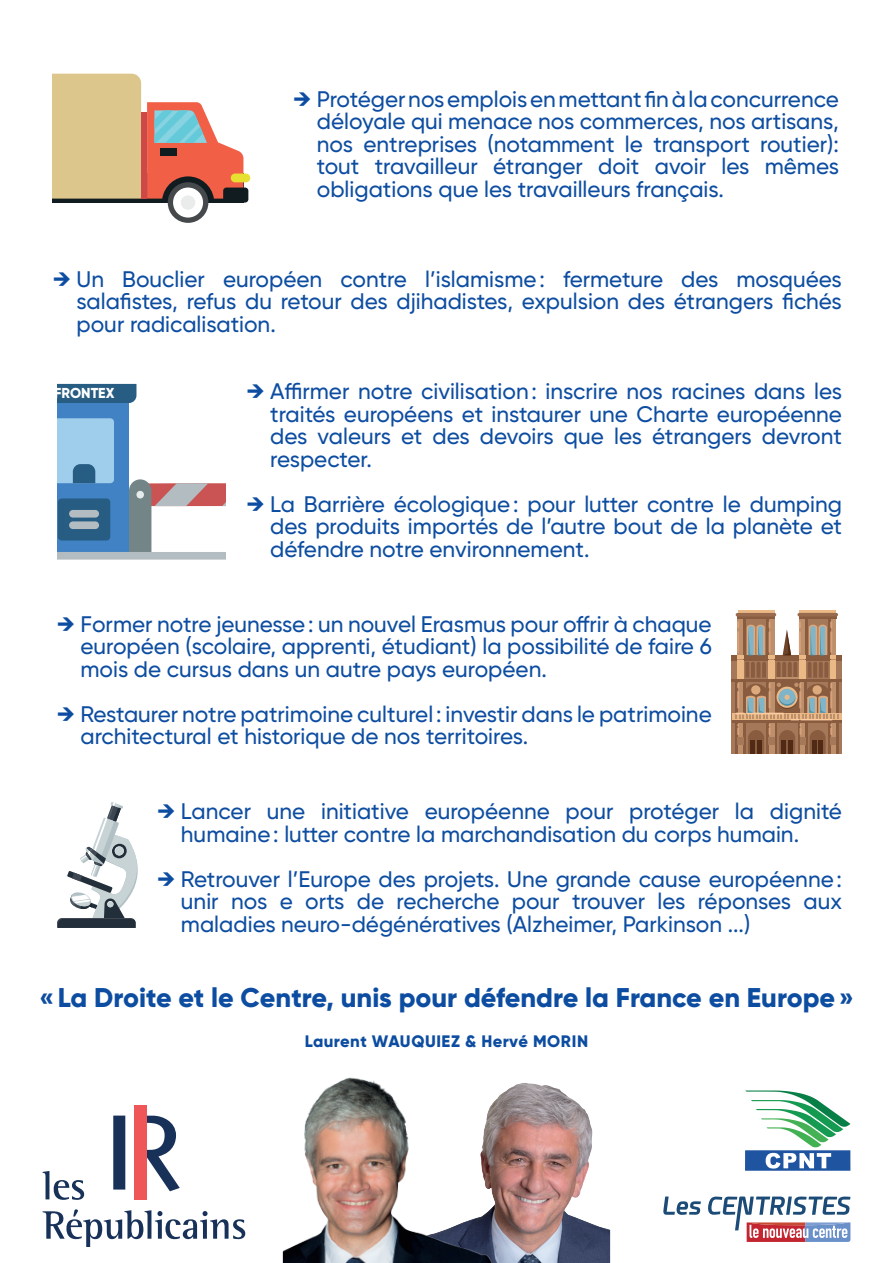
<style>
.page{position:relative;width:893px;height:1263px;background:#fff}
.page>*{position:absolute;margin:0;border:0;box-sizing:border-box;transform-origin:0 0}
.t1{font:800 27px "Gilroy";color:#0d4da1}
.t2{font:500 22.5px/22.5px "Gilroy";color:#0d4da1;text-align:justify}
.t3{font:800 16.65px "Gilroy";letter-spacing:.025em;color:#0d4da1}
.t4{font:800 14.4px "Gilroy";color:#fff}
.s1{font-weight:800}
</style>
<div class="page">
<div style="left:52px;top:173px;width:191px;height:30px;background:#101c20"></div>
<div style="left:52px;top:74px;width:89px;height:125px;background:#ddc68b"></div>
<div style="left:168px;top:182px;width:40px;height:41px;background:#46494b;border-radius:50%"></div>
<div style="left:173px;top:188px;width:30px;height:30px;background:#fff;border-radius:50%"></div>
<div style="left:181px;top:195px;width:14px;height:15px;background:#e9ecea;border-radius:50%"></div>
<div style="left:231px;top:174px;width:19px;height:8px;background:#e8e031;border-radius:4px"></div>
<div style="left:223px;top:188px;width:25px;height:15px;background:#101c20;border-radius:3px"></div>
<svg style="left:147px;top:102px;width:96px;height:97px"></svg>
<div style="left:141px;top:112px;width:6px;height:87px;background:#cd4846"></div>
<svg style="left:57px;top:384px;width:169px;height:176px"></svg>
<svg style="left:799px;top:618px;width:6px;height:3px"></svg>
<svg style="left:830px;top:618px;width:6px;height:3px"></svg>
<hr style="left:799px;top:610px;width:37px;height:3px;background:#ebb986">
<hr style="left:828px;top:617px;width:2px;height:42px;background:#895c40">
<hr style="left:805px;top:617px;width:2px;height:42px;background:#895c40">
<hr style="left:799px;top:616px;width:37px;height:2px;background:#895c40">
<div style="left:769px;top:616px;width:6px;height:138px;background:#be8f6b"></div>
<div style="left:737px;top:616px;width:6px;height:138px;background:#be8f6b"></div>
<hr style="left:797px;top:613px;width:41px;height:3px;background:#996b4e;border-radius:2px">
<hr style="left:738px;top:610px;width:36px;height:3px;background:#ebb986">
<hr style="left:743px;top:617px;width:3px;height:42px;background:#895c40">
<hr style="left:766px;top:617px;width:3px;height:42px;background:#895c40">
<hr style="left:737px;top:616px;width:38px;height:3px;background:#895c40">
<hr style="left:736px;top:613px;width:40px;height:3px;background:#996b4e;border-radius:2px">
<svg style="left:732px;top:621px;width:110px;height:133px"></svg>
<svg style="left:57px;top:802px;width:81px;height:126px"></svg>
<img style="left:511px;top:1083px;width:99px;height:180px">
<img style="left:283px;top:1077px;width:228px;height:186px">
<svg style="left:43px;top:1115px;width:202px;height:132px"></svg>
<div style="left:135px;top:1105px;width:12px;height:94px;background:#ef5657"></div>
<svg style="left:663px;top:1196px;width:38px;height:19px"></svg>
<svg style="left:708px;top:1196px;width:142px;height:46px"></svg>
<svg style="left:745px;top:1090px;width:105px;height:81px"></svg>
<p class="t2" style="left:317px;top:87px;width:524px;text-indent:-23px"><span class="s1">→</span> Protéger nos emplois en mettant fin à la concurrence déloyale qui menace nos commerces, nos artisans, nos entreprises (notamment le transport routier): tout travailleur étranger doit avoir les mêmes obligations que les travailleurs français.</p>
<p class="t2" style="left:77px;top:267px;width:767px;text-indent:-23px"><span class="s1">→</span> Un Bouclier européen contre l’islamisme: fermeture des mosquées salafistes, refus du retour des djihadistes, expulsion des étrangers fichés pour radicalisation.</p>
<p class="t4" style="left:54px;top:384px;width:62px">FRONTEX</p>
<p class="t2" style="left:270px;top:380px;width:573px;text-indent:-23px"><span class="s1">→</span> Affirmer notre civilisation: inscrire nos racines dans les traités européens et instaurer une Charte européenne des valeurs et des devoirs que les étrangers devront respecter.</p>
<p class="t2" style="left:270px;top:492px;width:573px;text-indent:-23px"><span class="s1">→</span> La Barrière écologique: pour lutter contre le dumping des produits importés de l’autre bout de la planète et défendre notre environnement.</p>
<p class="t2" style="left:80px;top:612px;width:633px;text-indent:-23px"><span class="s1">→</span> Former notre jeunesse: un nouvel Erasmus pour offrir à chaque européen (scolaire, apprenti, étudiant) la possibilité de faire 6 mois de cursus dans un autre pays européen.</p>
<p class="t2" style="left:80px;top:702px;width:633px;text-indent:-23px"><span class="s1">→</span> Restaurer notre patrimoine culturel : investir dans le patrimoine architectural et historique de nos territoires.</p>
<p class="t2" style="left:181px;top:800px;width:662px;text-indent:-23px"><span class="s1">→</span> Lancer une initiative européenne pour protéger la dignité humaine: lutter contre la marchandisation du corps humain.</p>
<p class="t2" style="left:181px;top:867px;width:663px;text-indent:-23px"><span class="s1">→</span> Retrouver l’Europe des projets. Une grande cause européenne: unir nos e orts de recherche pour trouver les réponses aux maladies neuro-dégénératives (Alzheimer, Parkinson ...)</p>
<p class="t1" style="left:39px;top:980px;width:816px">«La Droite et le Centre, unis pour défendre la France en Europe»</p>
<p class="t3" style="left:305px;top:1031px;width:285px">Laurent WAUQUIEZ &amp; Hervé MORIN</p>
</div>
